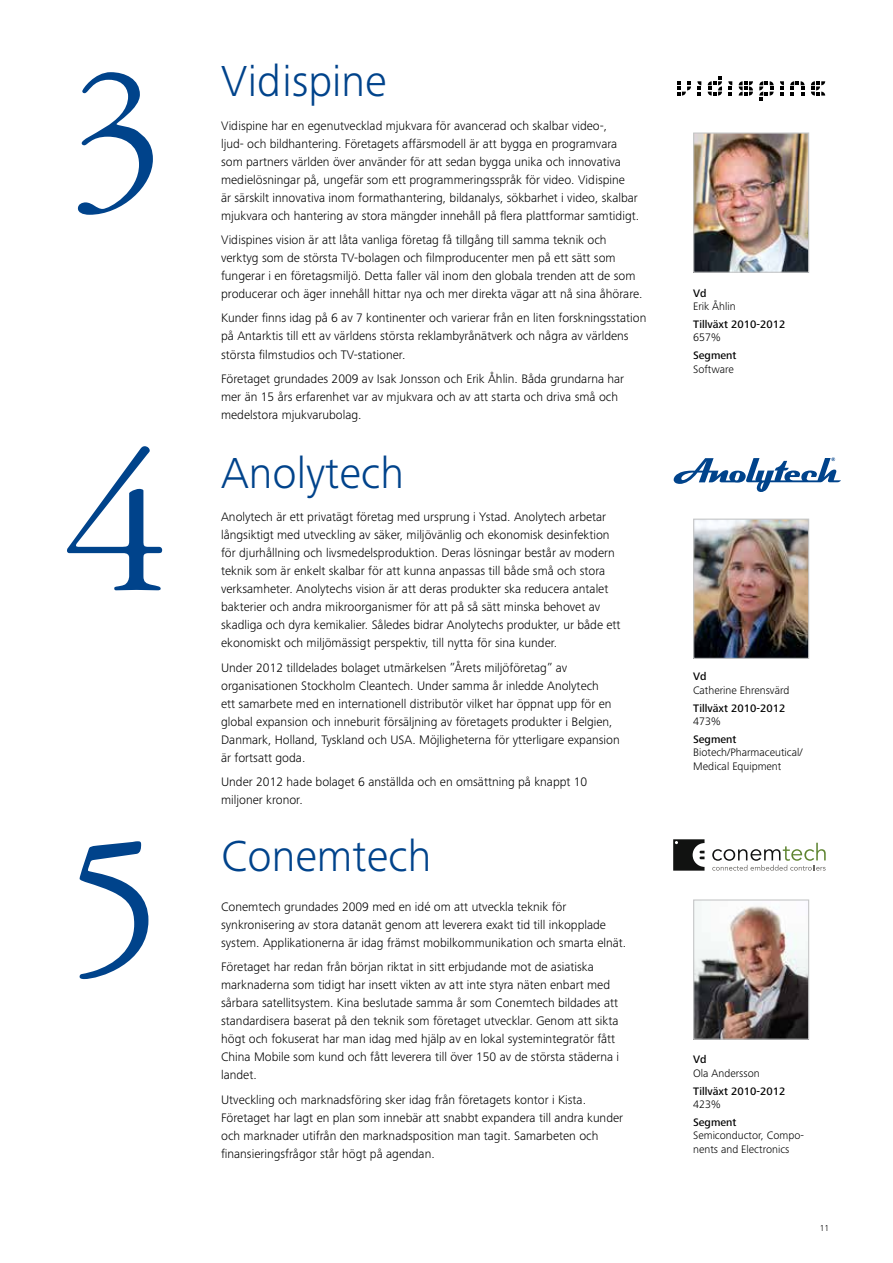
<style>
.page{position:relative;width:893px;height:1263px;background:#fff}
.page>*{position:absolute;margin:0;border:0;box-sizing:border-box;transform-origin:0 0}
.t1{font:210px/384.5px "Garamond 3 LT Std";color:#00438b;text-align:justify}
.t2{font:300 45px "Frutiger Next Pro";color:#00438b}
.t3{font:300 12.75px/18px "Frutiger Next Pro";color:#000}
.t4{font:300 11.25px/13.5px "Frutiger Next Pro";color:#000}
.t5{font:500 11.25px "Frutiger Next Pro";color:#000}
.t6{font:300 9px "Frutiger Next Pro";color:#000}
</style>
<div class="page">
<svg style="left:677px;top:81px;width:14px;height:15px"></svg>
<svg style="left:697px;top:81px;width:4px;height:15px"></svg>
<svg style="left:708px;top:76px;width:14px;height:20px"></svg>
<svg style="left:728px;top:81px;width:4px;height:15px"></svg>
<svg style="left:739px;top:81px;width:14px;height:15px"></svg>
<svg style="left:780px;top:81px;width:4px;height:15px"></svg>
<svg style="left:790px;top:81px;width:15px;height:15px"></svg>
<svg style="left:811px;top:81px;width:14px;height:15px"></svg>
<svg style="left:759px;top:81px;width:15px;height:20px"></svg>
<img style="left:695px;top:134px;width:112px;height:137px">
<div style="left:693px;top:132px;width:116px;height:141px;border:1px solid #c6c7c8"></div>
<img style="left:695px;top:901px;width:112px;height:137px">
<div style="left:693px;top:899px;width:116px;height:141px;border:1px solid #c6c7c8"></div>
<svg style="left:674px;top:457px;width:167px;height:35px"></svg>
<svg style="left:712px;top:843px;width:114px;height:28px"></svg>
<svg style="left:673px;top:839px;width:31px;height:32px"></svg>
<img style="left:695px;top:521px;width:112px;height:136px">
<div style="left:693px;top:519px;width:116px;height:140px;border:1px solid #c6c7c8"></div>
<h1 class="t1" style="left:64px;top:-56px;width:106px">3<br>4<br>5</h1>
<h2 class="t2" style="left:221px;top:55px;width:167px">Vidispine</h2>
<p class="t3" style="left:221px;top:116px;width:420px">Vidispine har en egenutvecklad mjukvara för avancerad och skalbar video-,<br>ljud- och bildhantering. Företagets affärsmodell är att bygga en programvara som partners världen över använder för att sedan bygga unika och innovativa medielösningar på, ungefär som ett programmeringsspråk för video. Vidispine<br>är särskilt innovativa inom formathantering, bildanalys, sökbarhet i video, skalbar mjukvara och hantering av stora mängder innehåll på flera plattformar samtidigt.</p>
<p class="t3" style="left:221px;top:231px;width:423px">Vidispines vision är att låta vanliga företag få tillgång till samma teknik och verktyg som de största TV-bolagen och filmproducenter men på ett sätt som fungerar i en företagsmiljö. Detta faller väl inom den globala trenden att de som producerar och äger innehåll hittar nya och mer direkta vägar att nå sina åhörare.</p>
<p class="t3" style="left:221px;top:309px;width:427px">Kunder finns idag på 6 av 7 kontinenter och varierar från en liten forskningsstation på Antarktis till ett av världens största reklambyrånätverk och några av världens största filmstudios och TV-stationer.</p>
<p class="t3" style="left:221px;top:370px;width:405px">Företaget grundades 2009 av Isak Jonsson och Erik Åhlin. Båda grundarna har mer än 15 års erfarenhet var av mjukvara och av att starta och driva små och medelstora mjukvarubolag.</p>
<h2 class="t2" style="left:221px;top:447px;width:185px">Anolytech</h2>
<p class="t3" style="left:221px;top:508px;width:401px">Anolytech är ett privatägt företag med ursprung i Ystad. Anolytech arbetar långsiktigt med utveckling av säker, miljövänlig och ekonomisk desinfektion för djurhållning och livsmedelsproduktion. Deras lösningar består av modern teknik som är enkelt skalbar för att kunna anpassas till både små och stora verksamheter. Anolytechs vision är att deras produkter ska reducera antalet bakterier och andra mikroorganismer för att på så sätt minska behovet av skadliga och dyra kemikalier. Således bidrar Anolytechs produkter, ur både ett ekonomiskt och miljömässigt perspektiv, till nytta för sina kunder.</p>
<p class="t3" style="left:221px;top:658px;width:400px">Under 2012 tilldelades bolaget utmärkelsen ”Årets miljöföretag” av organisationen Stockholm Cleantech. Under samma år inledde Anolytech<br>ett samarbete med en internationell distributör vilket har öppnat upp för en global expansion och inneburit försäljning av företagets produkter i Belgien, Danmark, Holland, Tyskland och USA. Möjligheterna för ytterligare expansion är fortsatt goda.</p>
<p class="t3" style="left:221px;top:773px;width:368px">Under 2012 hade bolaget 6 anställda och en omsättning på knappt 10 miljoner kronor.</p>
<h2 class="t2" style="left:221px;top:830px;width:212px">Conemtech</h2>
<p class="t3" style="left:221px;top:898px;width:407px">Conemtech grundades 2009 med en idé om att utveckla teknik för synkronisering av stora datanät genom att leverera exakt tid till inkopplade system. Applikationerna är idag främst mobilkommunikation och smarta elnät.</p>
<p class="t3" style="left:221px;top:958px;width:400px">Företaget har redan från början riktat in sitt erbjudande mot de asiatiska marknaderna som tidigt har insett vikten av att inte styra näten enbart med sårbara satellitsystem. Kina beslutade samma år som Conemtech bildades att standardisera baserat på den teknik som företaget utvecklar. Genom att sikta högt och fokuserat har man idag med hjälp av en lokal systemintegratör fått China Mobile som kund och fått leverera till över 150 av de största städerna i landet.</p>
<p class="t3" style="left:221px;top:1090px;width:404px">Utveckling och marknadsföring sker idag från företagets kontor i Kista.<br>Företaget har lagt en plan som innebär att snabbt expandera till andra kunder och marknader utifrån den marknadsposition man tagit. Samarbeten och finansieringsfrågor står högt på agendan.</p>
<p class="t5" style="left:693px;top:286px;width:15px">Vd</p>
<p class="t4" style="left:693px;top:299px;width:44px">Erik Åhlin</p>
<p class="t5" style="left:693px;top:318px;width:94px">Tillväxt 2010-2012</p>
<p class="t4" style="left:693px;top:331px;width:29px">657%</p>
<p class="t5" style="left:693px;top:349px;width:45px">Segment</p>
<p class="t4" style="left:693px;top:362px;width:42px">Software</p>
<p class="t5" style="left:693px;top:670px;width:15px">Vd</p>
<p class="t4" style="left:693px;top:683px;width:98px">Catherine Ehrensvärd</p>
<p class="t5" style="left:693px;top:701px;width:94px">Tillväxt 2010-2012</p>
<p class="t4" style="left:693px;top:715px;width:29px">473%</p>
<p class="t5" style="left:693px;top:733px;width:45px">Segment</p>
<p class="t4" style="left:693px;top:746px;width:111px">Biotech/Pharmaceutical/<br>Medical Equipment</p>
<p class="t5" style="left:693px;top:1053px;width:15px">Vd</p>
<p class="t4" style="left:693px;top:1066px;width:68px">Ola Andersson</p>
<p class="t5" style="left:693px;top:1084px;width:94px">Tillväxt 2010-2012</p>
<p class="t4" style="left:693px;top:1098px;width:29px">423%</p>
<p class="t5" style="left:693px;top:1116px;width:45px">Segment</p>
<p class="t4" style="left:693px;top:1129px;width:112px">Semiconductor, Compo&shy;nents and Electronics</p>
<p class="t6" style="left:820px;top:1223px;width:11px">11</p>
</div>
